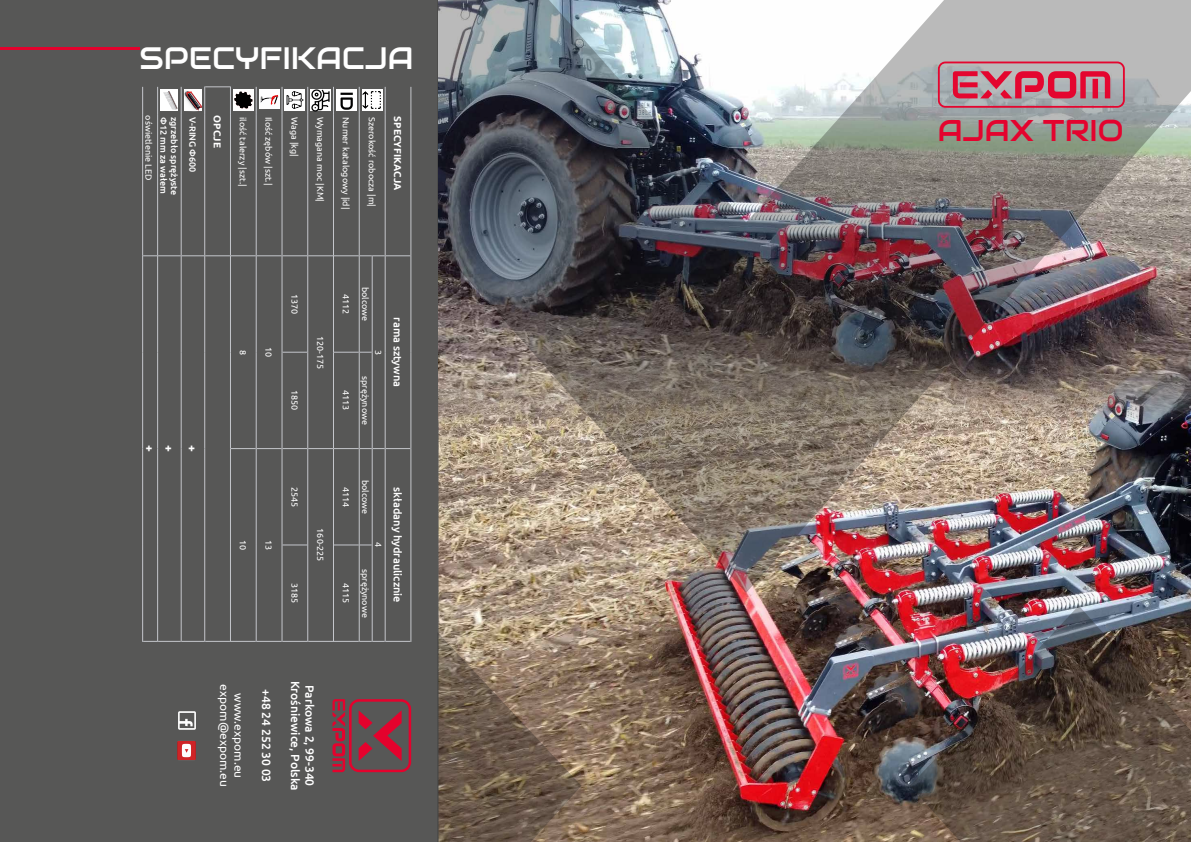
<style>
.page{position:relative;width:1191px;height:842px;background:#fff}
.page>*{position:absolute;margin:0;border:0;box-sizing:border-box;transform-origin:0 0}
.t1{font:31px "Audiowide";color:#fff}
.t2{font:30px "Audiowide";color:#e4032e}
.t3{font:500 12px/14.4px "Ubuntu";color:#fff;text-align:center}
.t4{font:12px/14.4px "Ubuntu";color:#fff;text-align:center}
.t5{font:700 12px "Ubuntu";color:#fff}
.t6{font:500 11px "Ubuntu";color:#fff}
.t7{font:700 10px "Ubuntu";color:#fff}
.t8{font:9px "Ubuntu";color:#fff}
.t9{font:500 9px "Ubuntu";color:#fff}
</style>
<div class="page">
<div style="left:0;top:0;width:455px;height:842px;background:#575756"></div>
<hr style="left:0;top:47px;width:140px;height:2px;background:#e4022d">
<img style="left:437px;top:0;width:754px;height:842px">
<img style="left:178px;top:711px;width:18px;height:19px">
<div style="left:177px;top:740px;width:19px;height:20px;background:#000;opacity:.5"></div>
<svg style="left:332px;top:699px;width:79px;height:73px"></svg>
<svg style="left:938px;top:62px;width:186px;height:46px;background:#be7887"></svg>
<svg style="left:334px;top:352px;width:38px;height:1px"></svg>
<svg style="left:282px;top:352px;width:25px;height:1px"></svg>
<svg style="left:142px;top:87px;width:1px;height:27px"></svg>
<hr style="left:142px;top:114px;width:1px;height:142px;background:#c4c6cb">
<svg style="left:157px;top:87px;width:1px;height:27px"></svg>
<hr style="left:157px;top:114px;width:1px;height:142px;background:#c4c6cb">
<svg style="left:181px;top:87px;width:1px;height:27px"></svg>
<hr style="left:181px;top:114px;width:1px;height:142px;background:#c4c6cb">
<hr style="left:204px;top:114px;width:1px;height:142px;background:#c4c6cb">
<hr style="left:281px;top:255px;width:1px;height:97px;background:#c4c6cb">
<hr style="left:281px;top:352px;width:1px;height:97px;background:#c4c6cb">
<hr style="left:281px;top:449px;width:1px;height:96px;background:#c4c6cb">
<hr style="left:281px;top:545px;width:1px;height:97px;background:#c4c6cb">
<hr style="left:256px;top:255px;width:1px;height:97px;background:#c4c6cb">
<hr style="left:256px;top:352px;width:1px;height:97px;background:#c4c6cb">
<hr style="left:256px;top:449px;width:1px;height:96px;background:#c4c6cb">
<hr style="left:256px;top:545px;width:1px;height:97px;background:#c4c6cb">
<svg style="left:282px;top:544px;width:25px;height:1px"></svg>
<svg style="left:307px;top:87px;width:1px;height:27px"></svg>
<hr style="left:307px;top:114px;width:1px;height:142px;background:#c4c6cb">
<hr style="left:307px;top:256px;width:1px;height:96px;background:#c4c6cb">
<hr style="left:307px;top:352px;width:1px;height:97px;background:#c4c6cb">
<hr style="left:307px;top:449px;width:1px;height:96px;background:#c4c6cb">
<hr style="left:307px;top:545px;width:1px;height:97px;background:#c4c6cb">
<svg style="left:333px;top:87px;width:1px;height:27px"></svg>
<hr style="left:333px;top:114px;width:1px;height:142px;background:#c4c6cb">
<hr style="left:333px;top:256px;width:1px;height:96px;background:#c4c6cb">
<hr style="left:333px;top:352px;width:1px;height:97px;background:#c4c6cb">
<hr style="left:333px;top:449px;width:1px;height:96px;background:#c4c6cb">
<hr style="left:333px;top:545px;width:1px;height:97px;background:#c4c6cb">
<hr style="left:372px;top:255px;width:1px;height:97px;background:#c4c6cb">
<hr style="left:372px;top:352px;width:1px;height:97px;background:#c4c6cb">
<hr style="left:372px;top:449px;width:1px;height:96px;background:#c4c6cb">
<hr style="left:372px;top:545px;width:1px;height:97px;background:#c4c6cb">
<svg style="left:334px;top:544px;width:38px;height:1px"></svg>
<svg style="left:359px;top:87px;width:1px;height:27px"></svg>
<hr style="left:359px;top:114px;width:1px;height:142px;background:#c4c6cb">
<hr style="left:359px;top:256px;width:1px;height:96px;background:#c4c6cb">
<hr style="left:359px;top:352px;width:1px;height:97px;background:#c4c6cb">
<hr style="left:359px;top:449px;width:1px;height:96px;background:#c4c6cb">
<hr style="left:359px;top:545px;width:1px;height:97px;background:#c4c6cb">
<svg style="left:410px;top:87px;width:1px;height:27px"></svg>
<hr style="left:410px;top:114px;width:1px;height:142px;background:#c4c6cb">
<hr style="left:410px;top:256px;width:1px;height:96px;background:#c4c6cb">
<hr style="left:410px;top:352px;width:1px;height:97px;background:#c4c6cb">
<hr style="left:410px;top:449px;width:1px;height:96px;background:#c4c6cb">
<hr style="left:410px;top:545px;width:1px;height:97px;background:#c4c6cb">
<svg style="left:385px;top:87px;width:1px;height:27px"></svg>
<hr style="left:385px;top:114px;width:1px;height:142px;background:#c4c6cb">
<hr style="left:385px;top:256px;width:1px;height:96px;background:#c4c6cb">
<hr style="left:385px;top:352px;width:1px;height:97px;background:#c4c6cb">
<hr style="left:385px;top:449px;width:1px;height:96px;background:#c4c6cb">
<hr style="left:385px;top:545px;width:1px;height:97px;background:#c4c6cb">
<svg style="left:282px;top:87px;width:1px;height:27px"></svg>
<hr style="left:282px;top:114px;width:1px;height:141px;background:#c4c6cb">
<svg style="left:256px;top:87px;width:1px;height:27px"></svg>
<hr style="left:256px;top:114px;width:1px;height:141px;background:#c4c6cb">
<hr style="left:230px;top:114px;width:1px;height:141px;background:#c4c6cb">
<svg style="left:204px;top:86px;width:27px;height:28px"></svg>
<svg style="left:231px;top:448px;width:179px;height:1px"></svg>
<hr style="left:230px;top:255px;width:1px;height:97px;background:#c4c6cb">
<hr style="left:230px;top:352px;width:1px;height:97px;background:#c4c6cb">
<hr style="left:230px;top:449px;width:1px;height:96px;background:#c4c6cb">
<hr style="left:230px;top:545px;width:1px;height:97px;background:#c4c6cb">
<hr style="left:204px;top:256px;width:1px;height:96px;background:#c4c6cb">
<hr style="left:204px;top:352px;width:1px;height:97px;background:#c4c6cb">
<hr style="left:204px;top:449px;width:1px;height:96px;background:#c4c6cb">
<hr style="left:204px;top:545px;width:1px;height:97px;background:#c4c6cb">
<hr style="left:181px;top:256px;width:1px;height:96px;background:#c4c6cb">
<hr style="left:181px;top:352px;width:1px;height:97px;background:#c4c6cb">
<hr style="left:181px;top:449px;width:1px;height:96px;background:#c4c6cb">
<hr style="left:181px;top:545px;width:1px;height:97px;background:#c4c6cb">
<hr style="left:157px;top:256px;width:1px;height:96px;background:#c4c6cb">
<svg style="left:143px;top:255px;width:267px;height:1px"></svg>
<hr style="left:157px;top:352px;width:1px;height:97px;background:#c4c6cb">
<hr style="left:157px;top:449px;width:1px;height:96px;background:#c4c6cb">
<hr style="left:157px;top:545px;width:1px;height:97px;background:#c4c6cb">
<svg style="left:143px;top:641px;width:267px;height:1px"></svg>
<hr style="left:142px;top:256px;width:1px;height:96px;background:#c4c6cb">
<hr style="left:142px;top:352px;width:1px;height:97px;background:#c4c6cb">
<hr style="left:142px;top:449px;width:1px;height:96px;background:#c4c6cb">
<hr style="left:142px;top:545px;width:1px;height:97px;background:#c4c6cb">
<svg style="left:362px;top:90px;width:20px;height:21px"></svg>
<img style="left:363px;top:92px;width:17px;height:17px">
<img style="left:336px;top:90px;width:20px;height:21px">
<img style="left:310px;top:90px;width:21px;height:21px">
<div style="left:285px;top:90px;width:20px;height:21px;background:#fff"></div>
<img style="left:286px;top:92px;width:17px;height:17px">
<img style="left:259px;top:90px;width:20px;height:19px">
<img style="left:233px;top:90px;width:20px;height:21px">
<img style="left:184px;top:90px;width:18px;height:21px">
<img style="left:160px;top:90px;width:18px;height:21px">
<h1 class="t1" style="left:140px;top:38px;width:276px">SPECYFIKACJA</h1>
<p class="t8" style="left:154px;top:115px;width:67px;rotate:90deg">oświetlenie LED</p>
<p class="t9" style="left:169px;top:117px;width:78px;rotate:90deg">Φ12 mm za wałem</p>
<p class="t9" style="left:180px;top:117px;width:80px;rotate:90deg">zgrzebło sprężyste</p>
<p class="t9" style="left:198px;top:117px;width:57px;rotate:90deg">V-RING Φ600</p>
<p class="t7" style="left:223px;top:115px;width:34px;rotate:90deg">OPCJE</p>
<p class="t8" style="left:248px;top:117px;width:71px;rotate:90deg">ilość talerzy |szt.|</p>
<p class="t8" style="left:274px;top:117px;width:70px;rotate:90deg">Ilość zębów |szt.|</p>
<p class="t8" style="left:300px;top:117px;width:41px;rotate:90deg">Waga |kg|</p>
<p class="t8" style="left:326px;top:117px;width:86px;rotate:90deg">Wymagana moc |KM|</p>
<p class="t8" style="left:351px;top:117px;width:94px;rotate:90deg">Numer katalogowy |id|</p>
<p class="t8" style="left:377px;top:117px;width:92px;rotate:90deg">Szerokość robocza |m|</p>
<p class="t7" style="left:404px;top:116px;width:75px;rotate:90deg">SPECYFIKACJA</p>
<h3 class="t5" style="left:157px;top:445px;width:8px;rotate:90deg">+</h3>
<h3 class="t5" style="left:176px;top:445px;width:8px;rotate:90deg">+</h3>
<h3 class="t5" style="left:200px;top:445px;width:8px;rotate:90deg">+</h3>
<p class="t8" style="left:248px;top:350px;width:7px;rotate:90deg">8</p>
<p class="t8" style="left:274px;top:347px;width:12px;rotate:90deg">10</p>
<p class="t8" style="left:300px;top:294px;width:22px;rotate:90deg">1370</p>
<p class="t8" style="left:300px;top:390px;width:22px;rotate:90deg">1850</p>
<p class="t8" style="left:326px;top:336px;width:35px;rotate:90deg">120-175</p>
<p class="t8" style="left:351px;top:294px;width:22px;rotate:90deg">4112</p>
<p class="t8" style="left:351px;top:390px;width:22px;rotate:90deg">4113</p>
<p class="t8" style="left:371px;top:287px;width:36px;rotate:90deg">bolcowe</p>
<p class="t8" style="left:384px;top:350px;width:7px;rotate:90deg">3</p>
<p class="t8" style="left:371px;top:376px;width:50px;rotate:90deg">sprężynowe</p>
<p class="t6" style="left:404px;top:317px;width:71px;rotate:90deg">rama sztywna</p>
<p class="t8" style="left:248px;top:540px;width:12px;rotate:90deg">10</p>
<p class="t8" style="left:274px;top:540px;width:12px;rotate:90deg">13</p>
<p class="t8" style="left:300px;top:487px;width:22px;rotate:90deg">2545</p>
<p class="t8" style="left:300px;top:583px;width:22px;rotate:90deg">3185</p>
<p class="t8" style="left:326px;top:528px;width:35px;rotate:90deg">160-225</p>
<p class="t8" style="left:351px;top:487px;width:22px;rotate:90deg">4114</p>
<p class="t8" style="left:351px;top:583px;width:22px;rotate:90deg">4115</p>
<p class="t8" style="left:371px;top:480px;width:36px;rotate:90deg">bolcowe</p>
<p class="t8" style="left:384px;top:542px;width:7px;rotate:90deg">4</p>
<p class="t8" style="left:371px;top:569px;width:50px;rotate:90deg">sprężynowe</p>
<p class="t6" style="left:404px;top:487px;width:117px;rotate:90deg">składany hydraulicznie</p>
<h3 class="t4" style="left:246px;top:684px;width:104px;rotate:90deg">www.expom.eu expom@expom.eu</h3>
<h3 class="t3" style="left:317px;top:680px;width:112px;rotate:90deg">Parkowa 2, 99-340<br>Krośniewice, Polska</h3>
<h3 class="t3" style="left:274px;top:689px;width:94px;rotate:90deg">+48 24 252 30 03</h3>
<h2 class="t2" style="left:938px;top:111px;width:187px">AJAX TRIO</h2>
</div>
